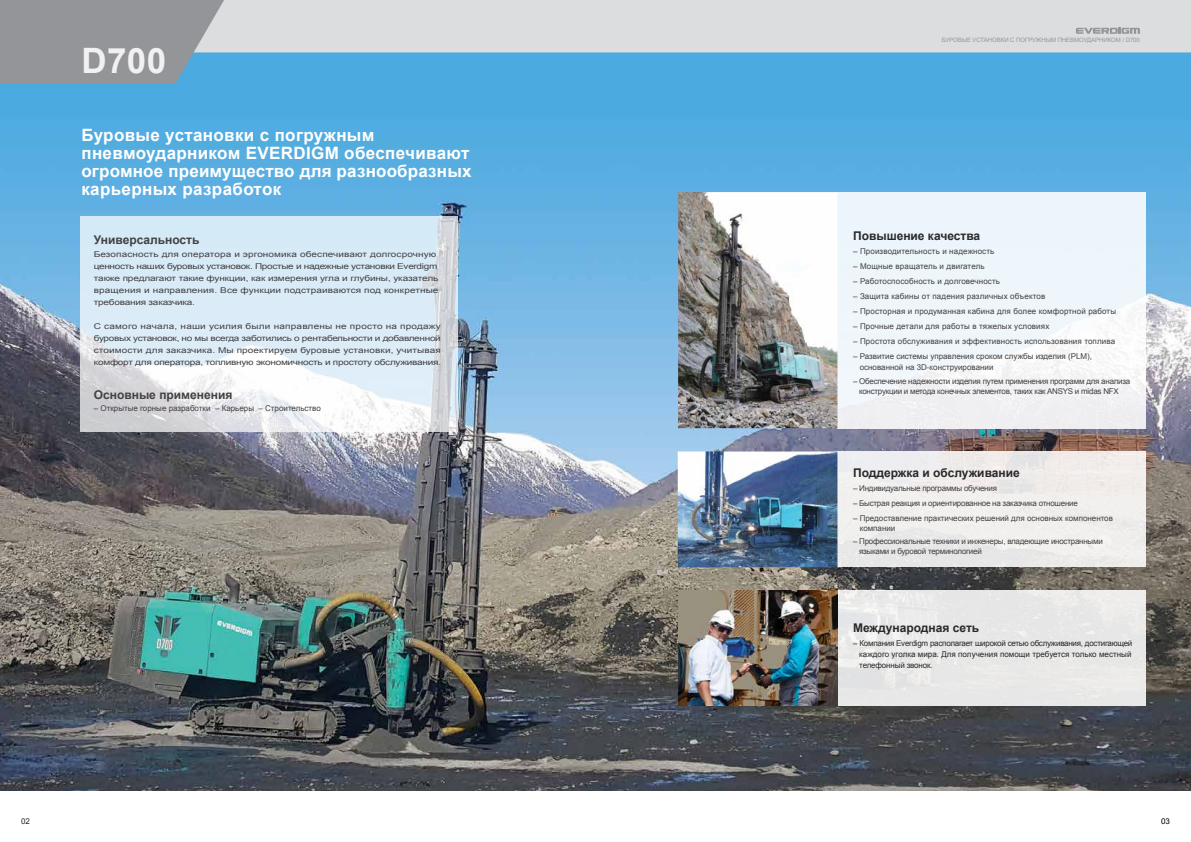
<style>
.page{position:relative;width:1191px;height:842px;background:#fff}
.page>*{position:absolute;margin:0;border:0;box-sizing:border-box;transform-origin:0 0}
.t1{font:700 35px "Arial";color:#f1f1f2}
.t2{font:700 17px/18px "Arial";letter-spacing:.02em;color:#fff}
.t3{font:700 12px "Arial";color:#292829}
.t4{font:700 12px "Arial";color:#414042}
.t5{font:8px/12px "Arial";letter-spacing:-.005em;color:#414042;scale:1.25 1}
.t6{font:8px/10px "Arial";letter-spacing:-.03em;color:#414042}
.t7{font:8px "Arial";letter-spacing:.015em;color:#414042}
.t8{font:8px/11px "Arial";letter-spacing:-.005em;color:#414042}
.t9{font:8px/11px "Arial";letter-spacing:-.005em;color:#292829;text-align:justify}
.t10{font:8px "Arial";color:#000}
.t11{font:6px "Arial";letter-spacing:-.005em;color:#939598}
</style>
<div class="page">
<img style="left:0;top:52px;width:1191px;height:739px">
<div style="left:224px;top:0;width:967px;height:52px;background:#dcddde"></div>
<svg style="left:0;top:0;width:224px;height:84px;background:#90999f"></svg>
<svg style="left:81px;top:216px;width:377px;height:216px;background:#dde9f2"></svg>
<svg style="left:1076px;top:28px;width:64px;height:6px"></svg>
<div style="left:837px;top:192px;width:309px;height:236px;background:linear-gradient(to right,#edf5fa,#f1f5f9)"></div>
<div style="left:837px;top:451px;width:309px;height:116px;background:#f0eeed"></div>
<div style="left:837px;top:590px;width:309px;height:116px;background:#e8e8e7"></div>
<img style="left:678px;top:590px;width:159px;height:115px">
<img style="left:678px;top:192px;width:159px;height:236px">
<img style="left:677px;top:451px;width:160px;height:116px">
<h1 class="t1" style="left:81px;top:37px;width:86px">D700</h1>
<h2 class="t2" style="left:81px;top:126px;width:391px">Буровые установки с погружным пневмоударником EVERDIGM обеспечивают огромное преимущество для разнообразных карьерных разработок</h2>
<h3 class="t4" style="left:94px;top:232px;width:107px">Универсальность</h3>
<p class="t5" style="left:94px;top:249px;width:277px">Безопасность для оператора и эргономика обеспечивают долгосрочную ценность наших буровых установок. Простые и надежные установки Everdigm также предлагают такие функции, как измерения угла и глубины, указатель вращения и направления. Все функции подстраиваются под конкретные требования заказчика.</p>
<p class="t5" style="left:94px;top:321px;width:279px;text-align:justify">С самого начала, наши усилия были направлены не просто на продажу буровых установок, но мы всегда заботились о рентабельности и добавленной стоимости для заказчика. Мы проектируем буровые установки, учитывая комфорт для оператора, топливную экономичность и простоту обслуживания.</p>
<p class="t8" style="left:94px;top:403px;width:228px">– Открытые горные разработки – Карьеры – Строительство</p>
<h3 class="t4" style="left:94px;top:387px;width:140px">Основные применения</h3>
<p class="t11" style="left:941px;top:36px;width:200px">БУРОВЫЕ УСТАНОВКИ С ПОГРУЖНЫМ ПНЕВМОУДАРНИКОМ / D700</p>
<h3 class="t3" style="left:853px;top:227px;width:129px">Повышение качества</h3>
<p class="t7" style="left:853px;top:246px;width:143px">– Производительность и надежность</p>
<p class="t7" style="left:853px;top:261px;width:133px">– Мощные вращатель и двигатель</p>
<p class="t7" style="left:853px;top:276px;width:148px">– Работоспособность и долговечность</p>
<p class="t7" style="left:853px;top:291px;width:194px">– Защита кабины от падения различных объектов</p>
<p class="t7" style="left:853px;top:306px;width:265px">– Просторная и продуманная кабина для более комфортной работы</p>
<p class="t7" style="left:853px;top:321px;width:198px">– Прочные детали для работы в тяжелых условиях</p>
<p class="t7" style="left:853px;top:336px;width:264px">– Простота обслуживания и эффективность использования топлива</p>
<p class="t8" style="left:859px;top:351px;width:234px;text-indent:-7px">– Развитие системы управления сроком службы изделия (PLM), основанной на 3D-конструировании</p>
<p class="t6" style="left:859px;top:377px;width:273px;text-indent:-6px">– Обеспечение надежности изделия путем применения программ для анализа конструкции и метода конечных элементов, таких как ANSYS и midas NFX</p>
<h3 class="t3" style="left:853px;top:465px;width:168px">Поддержка и обслуживание</h3>
<p class="t6" style="left:853px;top:483px;width:145px">– Индивидуальные программы обучения</p>
<p class="t6" style="left:853px;top:498px;width:226px">– Быстрая реакция и ориентированное на заказчика отношение</p>
<p class="t8" style="left:859px;top:513px;width:255px;line-height:10px;text-indent:-7px">– Предоставление практических решений для основных компонентов компании</p>
<p class="t6" style="left:859px;top:537px;width:245px;text-indent:-6px">– Профессиональные техники и инженеры, владеющие иностранными языками и буровой терминологией</p>
<h3 class="t3" style="left:853px;top:620px;width:128px">Международная сеть</h3>
<p class="t9" style="left:859px;top:638px;width:275px;text-indent:-6px">– Компания Everdigm располагает широкой сетью обслуживания, достигающей каждого уголка мира. Для получения помощи требуется только местный телефонный звонок.</p>
<p class="t9" style="left:21px;top:815px;width:10px">02</p>
<p class="t10" style="left:1161px;top:815px;width:10px">03</p>
</div>
